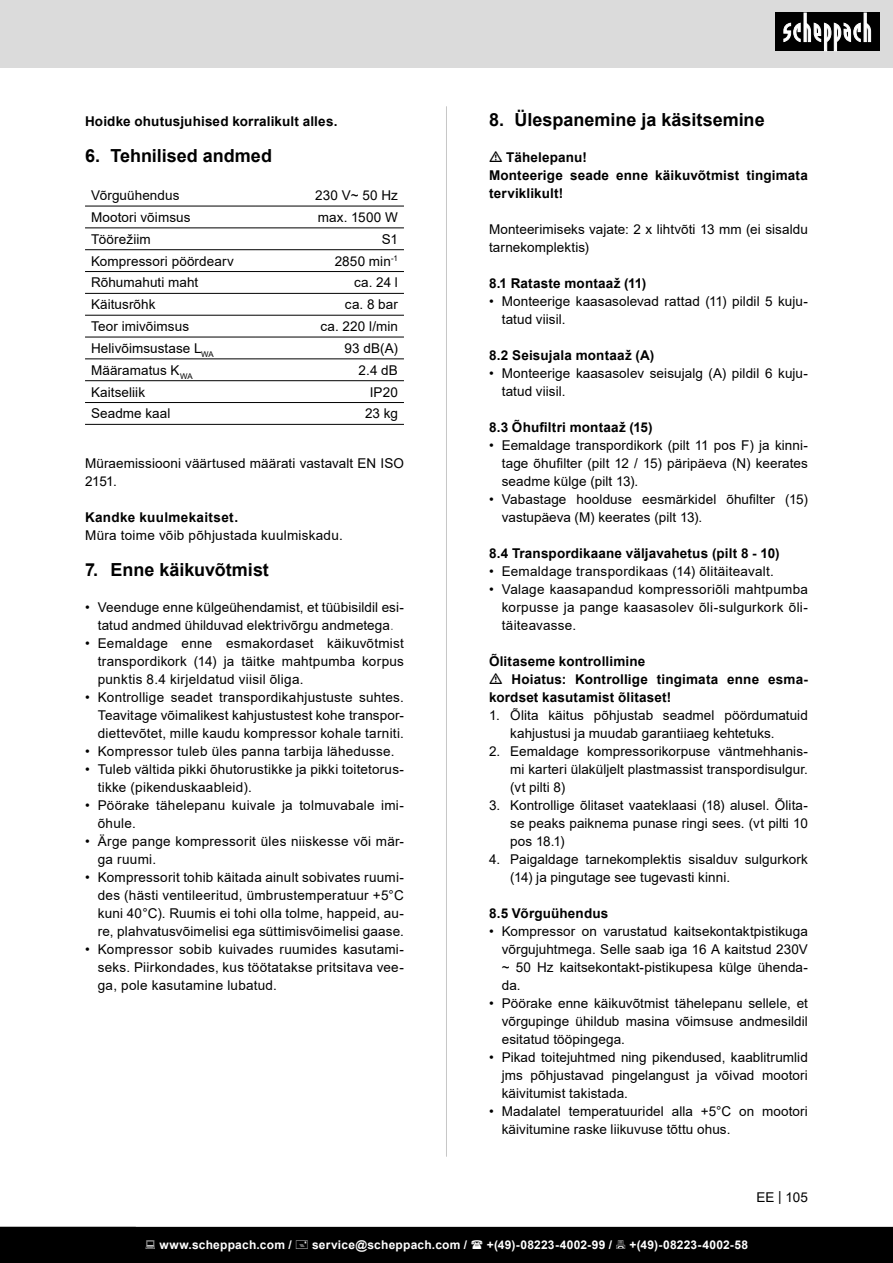
<style>
.page{position:relative;width:893px;height:1263px;background:#fff}
.page>*{position:absolute;margin:0;border:0;box-sizing:border-box;transform-origin:0 0}
.t1{font:700 18px "Arial";color:#000}
.Basistext_in_Tabelle{font:13.5px/18px "Arial";letter-spacing:.01em;color:#000}
.t2{font:700 13.5px/18px "Arial";letter-spacing:.015em;color:#000}
.t3{font:700 12px "Arial";letter-spacing:.02em;color:#fff}
.s1{color:#717171}
</style>
<div class="page">
<div style="left:0;top:0;width:893px;height:67px;background:#dbdbdb"></div>
<div style="left:775px;top:13px;width:105px;height:38px;background:#000"></div>
<svg style="left:783px;top:13px;width:88px;height:38px"></svg>
<hr style="left:446px;top:106px;width:1px;height:1051px;background:#c7c7c7">
<svg style="left:85px;top:205px;width:319px;height:219px"></svg>
<hr style="left:85px;top:206px;width:171px;height:1px;background:#000">
<hr style="left:256px;top:206px;width:148px;height:1px;background:#000">
<hr style="left:85px;top:228px;width:171px;height:1px;background:#000">
<hr style="left:256px;top:228px;width:148px;height:1px;background:#000">
<hr style="left:85px;top:249px;width:171px;height:1px;background:#000">
<hr style="left:256px;top:249px;width:148px;height:1px;background:#000">
<hr style="left:85px;top:271px;width:171px;height:1px;background:#000">
<hr style="left:256px;top:271px;width:148px;height:1px;background:#000">
<hr style="left:85px;top:293px;width:171px;height:1px;background:#000">
<hr style="left:256px;top:293px;width:148px;height:1px;background:#000">
<hr style="left:85px;top:315px;width:171px;height:1px;background:#000">
<hr style="left:256px;top:315px;width:148px;height:1px;background:#000">
<hr style="left:85px;top:337px;width:171px;height:1px;background:#000">
<hr style="left:256px;top:337px;width:148px;height:1px;background:#000">
<hr style="left:85px;top:359px;width:171px;height:1px;background:#000">
<hr style="left:256px;top:359px;width:148px;height:1px;background:#000">
<hr style="left:85px;top:380px;width:171px;height:1px;background:#000">
<hr style="left:256px;top:380px;width:148px;height:1px;background:#000">
<hr style="left:85px;top:402px;width:171px;height:1px;background:#000">
<hr style="left:256px;top:402px;width:148px;height:1px;background:#000">
<hr style="left:85px;top:424px;width:171px;height:1px;background:#000">
<hr style="left:256px;top:424px;width:148px;height:1px;background:#000">
<div style="left:0;top:1227px;width:893px;height:36px;background:#000"></div>
<p class="t2" style="left:85px;top:112px;width:254px">Hoidke ohutusjuhised korralikult alles.</p>
<p class="t1" style="left:85px;top:143px;width:188px">6. Tehnilised andmed</p>
<p class="Basistext_in_Tabelle" style="left:91px;top:186px;width:90px">Võrguühendus</p>
<p class="Basistext_in_Tabelle" style="left:315px;top:186px;width:84px">230 V~ 50 Hz</p>
<p class="Basistext_in_Tabelle" style="left:91px;top:208px;width:101px">Mootori võimsus</p>
<p class="Basistext_in_Tabelle" style="left:318px;top:208px;width:82px">max. 1500 W</p>
<p class="Basistext_in_Tabelle" style="left:91px;top:230px;width:61px">Töörežiim</p>
<p class="Basistext_in_Tabelle" style="left:382px;top:230px;width:18px">S1</p>
<p class="Basistext_in_Tabelle" style="left:91px;top:252px;width:144px">Kompressori pöördearv</p>
<p class="Basistext_in_Tabelle" style="left:335px;top:252px;width:65px">2850 min<sup>-1</sup></p>
<p class="Basistext_in_Tabelle" style="left:91px;top:274px;width:109px">Rõhumahuti maht</p>
<p class="Basistext_in_Tabelle" style="left:354px;top:274px;width:45px">ca. 24 l</p>
<p class="Basistext_in_Tabelle" style="left:91px;top:295px;width:66px">Käitusrõhk</p>
<p class="Basistext_in_Tabelle" style="left:345px;top:295px;width:55px">ca. 8 bar</p>
<p class="Basistext_in_Tabelle" style="left:91px;top:317px;width:100px">Teor imivõimsus</p>
<p class="Basistext_in_Tabelle" style="left:320px;top:317px;width:79px">ca. 220 l/min</p>
<p class="Basistext_in_Tabelle" style="left:91px;top:339px;width:124px">Helivõimsustase L<sub>WA</sub></p>
<p class="Basistext_in_Tabelle" style="left:345px;top:339px;width:55px">93 dB(A)</p>
<p class="Basistext_in_Tabelle" style="left:91px;top:361px;width:103px">Määramatus K<sub>WA</sub></p>
<p class="Basistext_in_Tabelle" style="left:359px;top:361px;width:41px">2.4 dB</p>
<p class="Basistext_in_Tabelle" style="left:91px;top:383px;width:56px">Kaitseliik</p>
<p class="Basistext_in_Tabelle" style="left:370px;top:383px;width:30px">IP20</p>
<p class="Basistext_in_Tabelle" style="left:91px;top:404px;width:81px">Seadme kaal</p>
<p class="Basistext_in_Tabelle" style="left:365px;top:404px;width:34px">23 kg</p>
<p class="Basistext_in_Tabelle" style="left:85px;top:454px;width:320px">Müraemissiooni väärtused määrati vastavalt EN ISO<br>2151.</p>
<p class="t2" style="left:85px;top:508px;width:155px">Kandke kuulmekaitset.</p>
<p class="Basistext_in_Tabelle" style="left:85px;top:526px;width:259px">Müra toime võib põhjustada kuulmiskadu.</p>
<p class="t1" style="left:85px;top:557px;width:185px">7. Enne käikuvõtmist</p>
<p class="Basistext_in_Tabelle" style="left:85px;top:598px;width:320px;text-align:center">• Veenduge enne külgeühendamist, et tüübisildil esi&shy;tatud andmed ühilduvad elektrivõrgu andmetega<span class="s1">.</span></p>
<p class="Basistext_in_Tabelle" style="left:98px;top:634px;width:308px;text-align:justify;text-indent:-13px">• Eemaldage enne esmakordaset käikuvõtmist transpordikork (14) ja täitke mahtpumba korpus punktis 8.4 kirjeldatud viisil õliga.</p>
<p class="Basistext_in_Tabelle" style="left:98px;top:688px;width:308px;text-align:justify;text-indent:-13px">• Kontrollige seadet transpordikahjustuste suhtes.<br>Teavitage võimalikest kahjustustest kohe transpor&shy;diettevõtet, mille kaudu kompressor kohale tarniti.</p>
<p class="Basistext_in_Tabelle" style="left:85px;top:742px;width:311px">• Kompressor tuleb üles panna tarbija lähedusse.</p>
<p class="Basistext_in_Tabelle" style="left:98px;top:760px;width:308px;text-indent:-13px">• Tuleb vältida pikki õhutorustikke ja pikki toitetorus&shy;tikke (pikenduskaableid).</p>
<p class="Basistext_in_Tabelle" style="left:98px;top:796px;width:308px;text-indent:-13px">• Pöörake tähelepanu kuivale ja tolmuvabale imi&shy;õhule.</p>
<p class="Basistext_in_Tabelle" style="left:98px;top:832px;width:308px;text-indent:-13px">• Ärge pange kompressorit üles niiskesse või mär&shy;ga ruumi.</p>
<p class="Basistext_in_Tabelle" style="left:98px;top:868px;width:308px;text-align:justify;text-indent:-13px">• Kompressorit tohib käitada ainult sobivates ruumi&shy;des (hästi ventileeritud, ümbrustemperatuur +5°C kuni 40°C). Ruumis ei tohi olla tolme, happeid, au&shy;re, plahvatusvõimelisi ega süttimisvõimelisi gaase.</p>
<p class="Basistext_in_Tabelle" style="left:98px;top:940px;width:308px;text-align:justify;text-indent:-13px">• Kompressor sobib kuivades ruumides kasutami&shy;seks. Piirkondades, kus töötatakse pritsitava vee&shy;ga, pole kasutamine lubatud.</p>
<p class="t1" style="left:489px;top:107px;width:277px">8. Ülespanemine ja käsitsemine</p>
<p class="t2" style="left:506px;top:148px;width:82px">Tähelepanu!</p>
<p class="t2" style="left:489px;top:166px;width:320px">Monteerige seade enne käikuvõtmist tingimata terviklikult!</p>
<p class="Basistext_in_Tabelle" style="left:489px;top:220px;width:320px">Monteerimiseks vajate: 2 x lihtvõti 13 mm (ei sisaldu tarnekomplektis)</p>
<p class="t2" style="left:489px;top:274px;width:159px">8.1 Rataste montaaž (11)</p>
<p class="Basistext_in_Tabelle" style="left:502px;top:292px;width:308px;text-indent:-13px">• Monteerige kaasasolevad rattad (11) pildil 5 kuju&shy;tatud viisil.</p>
<p class="t2" style="left:489px;top:346px;width:167px">8.2 Seisujala montaaž (A)</p>
<p class="Basistext_in_Tabelle" style="left:502px;top:364px;width:308px;text-indent:-13px">• Monteerige kaasasolev seisujalg (A) pildil 6 kuju&shy;tatud viisil.</p>
<p class="t2" style="left:489px;top:418px;width:165px">8.3 Õhufiltri montaaž (15)</p>
<p class="Basistext_in_Tabelle" style="left:502px;top:436px;width:308px;text-align:justify;text-indent:-13px">• Eemaldage transpordikork (pilt 11 pos F) ja kinni&shy;tage õhufilter (pilt 12 / 15) päripäeva (N) keerates seadme külge (pilt 13).</p>
<p class="Basistext_in_Tabelle" style="left:502px;top:490px;width:308px;text-indent:-13px">• Vabastage hoolduse eesmärkidel õhufilter (15) vastupäeva (M) keerates (pilt 13).</p>
<p class="t2" style="left:489px;top:544px;width:292px">8.4 Transpordikaane väljavahetus (pilt 8 - 10)</p>
<p class="Basistext_in_Tabelle" style="left:489px;top:562px;width:286px">• Eemaldage transpordikaas (14) õlitäiteavalt.</p>
<p class="Basistext_in_Tabelle" style="left:502px;top:580px;width:308px;text-align:justify;text-indent:-13px">• Valage kaasapandud kompressoriõli mahtpumba korpusse ja pange kaasasolev õli-sulgurkork õli&shy;täiteavasse.</p>
<p class="t2" style="left:489px;top:652px;width:158px">Õlitaseme kontrollimine</p>
<p class="t2" style="left:489px;top:670px;width:320px;text-indent:22px">Hoiatus: Kontrollige tingimata enne esma&shy;kordset kasutamist õlitaset!</p>
<p class="Basistext_in_Tabelle" style="left:510px;top:706px;width:299px;text-indent:-21px">1. Õlita käitus põhjustab seadmel pöördumatuid kahjustusi ja muudab garantiiaeg kehtetuks.</p>
<p class="Basistext_in_Tabelle" style="left:510px;top:742px;width:299px;text-align:justify;text-indent:-21px">2. Eemaldage kompressorikorpuse väntmehhanis&shy;mi karteri ülaküljelt plastmassist transpordisulgur. (vt pilti 8)</p>
<p class="Basistext_in_Tabelle" style="left:510px;top:796px;width:299px;text-align:justify;text-indent:-21px">3. Kontrollige õlitaset vaateklaasi (18) alusel. Õlita&shy;se peaks paiknema punase ringi sees. (vt pilti 10 pos 18.1)</p>
<p class="Basistext_in_Tabelle" style="left:510px;top:850px;width:299px;text-indent:-21px">4. Paigaldage tarnekomplektis sisalduv sulgurkork (14) ja pingutage see tugevasti kinni.</p>
<p class="t2" style="left:489px;top:904px;width:121px">8.5 Võrguühendus</p>
<p class="Basistext_in_Tabelle" style="left:502px;top:922px;width:308px;text-align:justify;text-indent:-13px">• Kompressor on varustatud kaitsekontaktpistikuga võrgujuhtmega. Selle saab iga 16 A kaitstud 230V ~ 50 Hz kaitsekontakt-pistikupesa külge ühenda&shy;da.</p>
<p class="Basistext_in_Tabelle" style="left:502px;top:994px;width:308px;text-align:justify;text-indent:-13px">• Pöörake enne käikuvõtmist tähelepanu sellele, et võrgupinge ühildub masina võimsuse andmesildil esitatud tööpingega.</p>
<p class="Basistext_in_Tabelle" style="left:502px;top:1048px;width:308px;text-align:justify;text-indent:-13px">• Pikad toitejuhtmed ning pikendused, kaablitrumlid jms põhjustavad pingelangust ja võivad mootori käivitumist takistada.</p>
<p class="Basistext_in_Tabelle" style="left:502px;top:1102px;width:308px;text-indent:-13px">• Madalatel temperatuuridel alla +5°C on mootori käivitumine raske liikuvuse tõttu ohus.</p>
<p class="Basistext_in_Tabelle" style="left:756px;top:1188px;width:53px">EE | 105</p>
<p class="t3" style="left:159px;top:1236px;width:134px">www.scheppach.com /</p>
<p class="t3" style="left:312px;top:1236px;width:157px">service@scheppach.com /</p>
<p class="t3" style="left:487px;top:1236px;width:127px">+(49)-08223-4002-99 /</p>
<p class="t3" style="left:629px;top:1236px;width:120px">+(49)-08223-4002-58</p>
</div>
